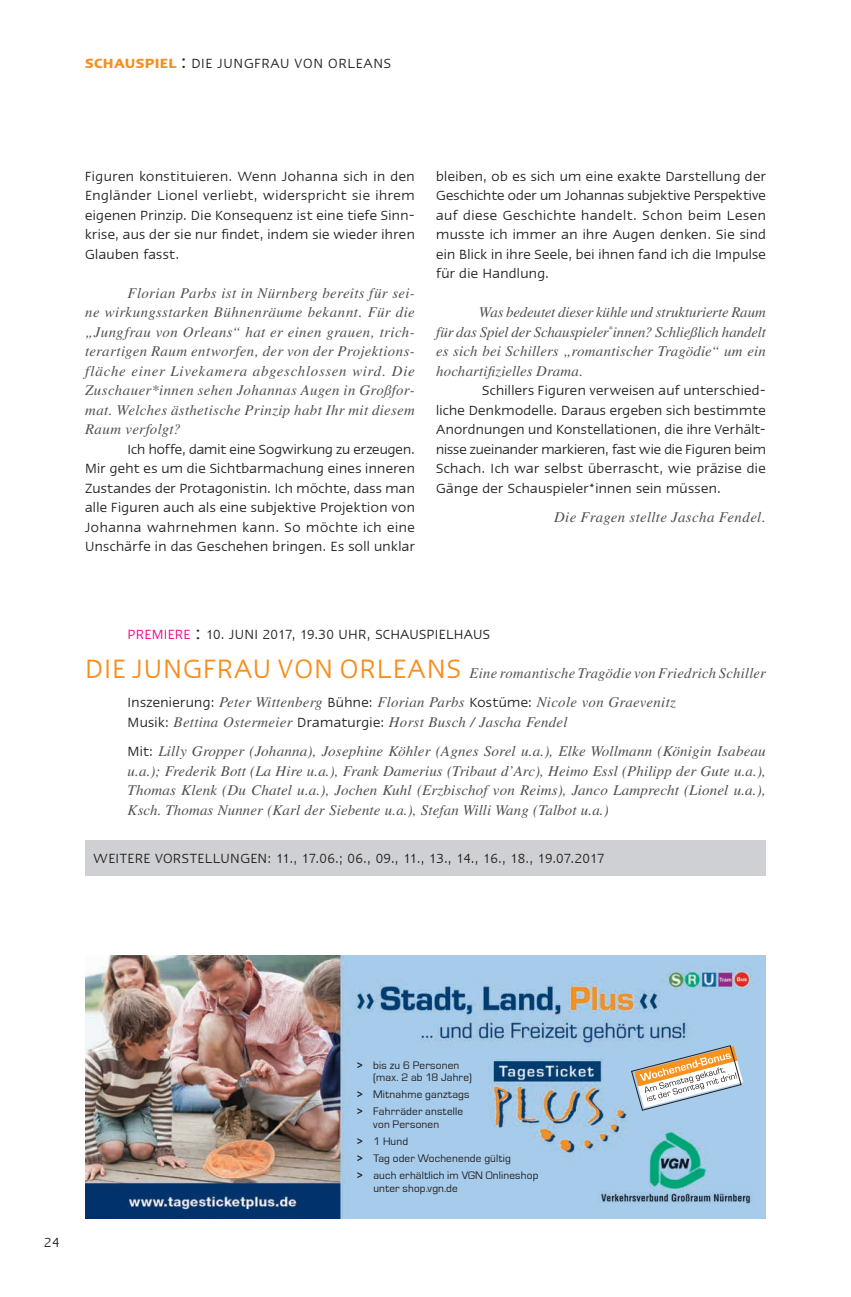
<style>
.page{position:relative;width:851px;height:1297px;background:#fff}
.page>*{position:absolute;margin:0;border:0;box-sizing:border-box;transform-origin:0 0}
.t1{font:italic 14.85px/19.5px "Times LT Std";letter-spacing:.015em;color:#505052;text-align:justify}
.t2{font:13.5px/19.5px "Ergo LT Pro";letter-spacing:.025em;color:#231f20;text-align:justify}
.t3{font:13.5px "Ergo LT Pro";letter-spacing:.05em;color:#231f20}
.t4{font:11.25px/17px "Eurostile";letter-spacing:.015em;color:#231f20}
.s1{font-weight:600;color:#f68e1e}
.s2{font-family:"Garamond";font-size:23.7px}
.s3{color:#ed028c}
.s4{font-family:"Garamond 3 LT Std";font-size:23.7px}
.s5{font-family:"Ergo LT Pro";font-style:normal;font-size:27px;color:#f68e1e}
.s6{font-family:"Ergo LT Pro";font-style:normal;font-size:13.5px;color:#231f20}
.s7{font-weight:700}
</style>
<div class="page">
<div style="left:85px;top:840px;width:680px;height:36px;background:#cfd0d3"></div>
<img style="left:85px;top:955px;width:680px;height:264px">
<svg style="left:630px;top:1044px;width:113px;height:67px"></svg>
<p class="t3" style="left:85px;top:55px;width:307px"><span class="s1">SCHAUSPIEL</span> <span class="s2">:</span> DIE JUNGFRAU VON ORLEANS</p>
<p class="t2" style="left:85px;top:166px;width:331px">Figuren konstituieren. Wenn Johanna sich in den Engländer Lionel verliebt, widerspricht sie ihrem eigenen Prinzip. Die Konsequenz ist eine tiefe Sinn&shy;krise, aus der sie nur findet, indem sie wieder ihren Glauben fasst.</p>
<p class="t1" style="left:85px;top:283px;width:331px;text-indent:43px">Florian Parbs ist in Nürnberg bereits für sei&shy;ne wirkungsstarken Bühnenräume bekannt. Für die „Jungfrau von Orleans“ hat er einen grauen, trich&shy;terartigen Raum entworfen, der von der Projektions&shy;fläche einer Livekamera abgeschlossen wird. Die Zuschauer*innen sehen Johannas Augen in Großfor&shy;mat. Welches ästhetische Prinzip habt Ihr mit diesem Raum verfolgt?</p>
<p class="t2" style="left:85px;top:439px;width:331px;text-indent:43px">Ich hoffe, damit eine Sogwirkung zu erzeugen.<br>Mir geht es um die Sichtbarmachung eines inneren Zustandes der Protagonistin. Ich möchte, dass man alle Figuren auch als eine subjektive Projektion von Johanna wahrnehmen kann. So möchte ich eine Unschärfe in das Geschehen bringen. Es soll unklar</p>
<p class="t2" style="left:436px;top:166px;width:331px">bleiben, ob es sich um eine exakte Darstellung der Geschichte oder um Johannas subjektive Perspektive auf diese Geschichte handelt. Schon beim Lesen musste ich immer an ihre Augen denken. Sie sind ein Blick in ihre Seele, bei ihnen fand ich die Impulse für die Handlung.</p>
<p class="t1" style="left:436px;top:303px;width:331px;text-indent:43px">Was bedeutet dieser kühle und strukturierte Raum für das Spiel der Schauspieler<sup>*</sup>innen? Schließlich handelt es sich bei Schillers „romantischer Tragödie“ um ein hochartifizielles Drama.</p>
<p class="t2" style="left:436px;top:381px;width:331px;text-indent:46px">Schillers Figuren verweisen auf unterschied&shy;liche Denkmodelle. Daraus ergeben sich bestimmte Anordnungen und Konstellationen, die ihre Verhält&shy;nisse zueinander markieren, fast wie die Figuren beim Schach. Ich war selbst überrascht, wie präzise die Gänge der Schauspieler*innen sein müssen.</p>
<p class="t1" style="left:554px;top:507px;width:213px">Die Fragen stellte Jascha Fendel.</p>
<p class="t2" style="left:128px;top:624px;width:364px"><span class="s3">PREMIERE</span> <span class="s4">:</span> 10. JUNI 2017, 19.30 UHR, SCHAUSPIELHAUS</p>
<p class="t1" style="left:128px;top:658px;width:639px;line-height:29.2px;text-indent:-43px"><span class="s5">DIE JUNGFRAU VON ORLEANS</span> Eine romantische Tragödie von Friedrich Schiller<br><span class="s6">Inszenierung:</span> Peter Wittenberg <span class="s6">Bühne:</span> Florian Parbs <span class="s6">Kostüme:</span> Nicole von Graevenitz</p>
<p class="t1" style="left:128px;top:707px;width:639px;line-height:29.2px"><span class="s6">Musik:</span> Bettina Ostermeier <span class="s6">Dramaturgie:</span> Horst Busch / Jascha Fendel<br><span class="s6">Mit:</span> Lilly Gropper (Johanna), Josephine Köhler (Agnes Sorel u.a.), Elke Wollmann (Königin Isabeau</p>
<p class="t1" style="left:128px;top:761px;width:639px">u.a.); Frederik Bott (La Hire u.a.), Frank Damerius (Tribaut d’Arc), Heimo Essl (Philipp der Gute u.a.), Thomas Klenk (Du Chatel u.a.), Jochen Kuhl (Erzbischof von Reims), Janco Lamprecht (Lionel u.a.), Ksch. Thomas Nunner (Karl der Siebente u.a.), Stefan Willi Wang (Talbot u.a.)</p>
<p class="t2" style="left:94px;top:849px;width:512px">WEITERE VORSTELLUNGEN: 11., 17.06.; 06., 09., 11., 13., 14., 16., 18., 19.07.2017</p>
<p class="t2" style="left:44px;top:1232px;width:17px">24</p>
<p class="t4" style="left:373px;top:1059px;width:100px;line-height:12.8px;text-indent:-16px"><span class="s7">&gt;</span> bis zu 6 Personen (max. 2 ab 18 Jahre)</p>
<p class="t4" style="left:357px;top:1086px;width:114px"><span class="s7">&gt;</span> Mitnahme ganztags <span class="s7">&gt;</span> Fahrräder anstelle</p>
<p class="t4" style="left:357px;top:1116px;width:182px;text-indent:16px">von Personen<br><span class="s7">&gt;</span> 1 Hund<br><span class="s7">&gt;</span> Tag oder Wochenende gültig<br><span class="s7">&gt;</span> auch erhältlich im VGN Onlineshop</p>
<p class="t4" style="left:373px;top:1180px;width:86px">unter shop.vgn.de</p>
</div>
